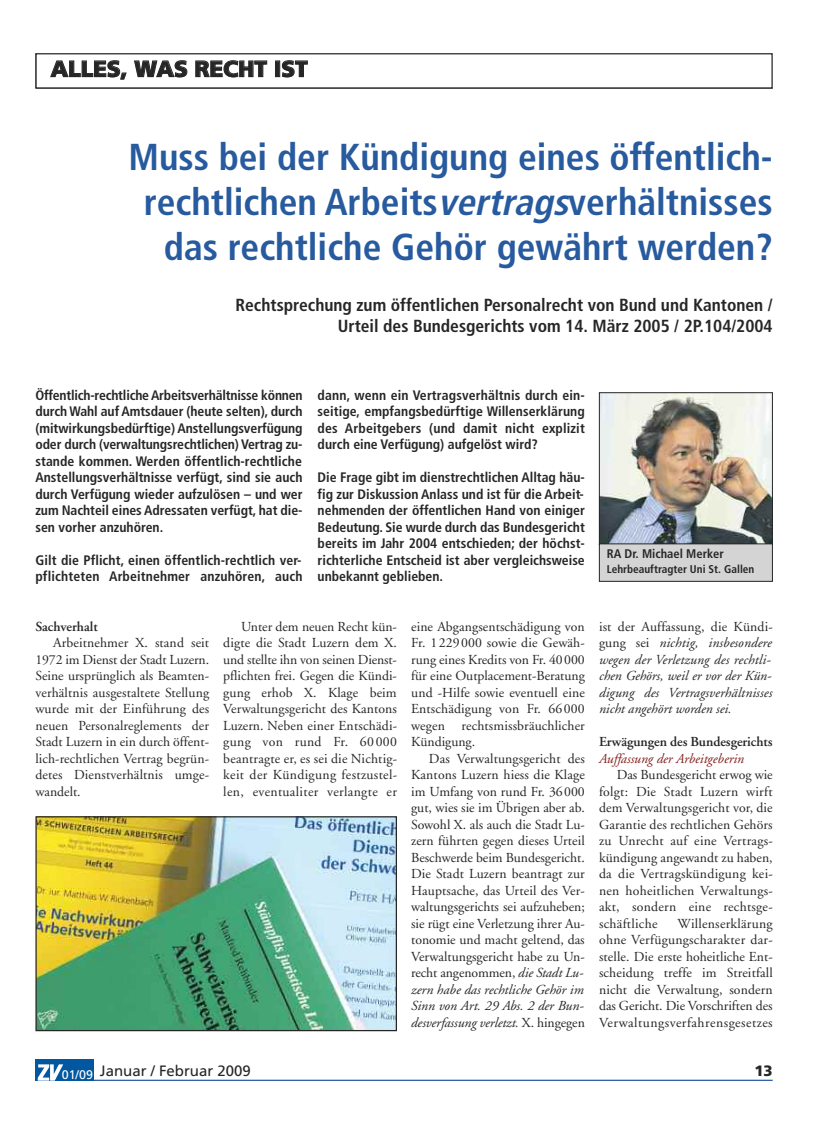
<style>
.page{position:relative;width:833px;height:1134px;background:#fff}
.page>*{position:absolute;margin:0;border:0;box-sizing:border-box;transform-origin:0 0}
.t1{font:700 condensed 37.5px/45px "Frutiger";color:#275a9e;text-align:right}
.t2{font:900 22.5px "Frutiger";color:#272627}
.t3{font:700 condensed 17.5px/21px "Frutiger";color:#272627;text-align:right}
.t4{font:15px "Frutiger";color:#272627}
.t5{font:900 15px "Frutiger";color:#272627}
.t6{font:13.75px/16.5px "Adobe Garamond";letter-spacing:.01em;color:#272627;text-align:justify}
.t7{font:700 condensed 13.75px/16.5px "Frutiger";color:#272627;text-align:justify}
.t8{font:italic 13.75px/16.5px "Adobe Garamond";letter-spacing:.01em;color:#272627}
.t9{font:600 13.75px "Adobe Garamond";color:#272627}
.t10{font:italic 13.75px "Adobe Garamond";color:#831f1c}
.t11{font:700 condensed 12.5px "Frutiger";color:#272627}
.t12{font:700 condensed 11.25px "Frutiger";color:#272627}
.s1{font-style:italic}
.s2{font-style:normal}
</style>
<div class="page">
<hr style="left:35px;top:1080px;width:737px;height:1px;background:#275a9e">
<div style="left:35px;top:1059px;width:59px;height:22px;background:#0157a0"></div>
<svg style="left:38px;top:1064px;width:25px;height:17px"></svg>
<div style="left:35px;top:53px;width:737px;height:36px;border:1px solid #272627"></div>
<img style="left:601px;top:394px;width:169px;height:149px">
<div style="left:599px;top:392px;width:173px;height:153px;border:1px solid #272627"></div>
<div style="left:599px;top:544px;width:173px;height:37px;background:#d4d4d4"></div>
<div style="left:599px;top:543px;width:173px;height:39px;border:1px solid #272627"></div>
<img style="left:37px;top:818px;width:358px;height:211px">
<div style="left:35px;top:816px;width:362px;height:215px;border:1px solid #272627"></div>
<h2 class="t2" style="left:51px;top:60px;width:258px">ALLES, WAS RECHT IST</h2>
<h1 class="t1" style="left:129px;top:137px;width:645px">Muss bei der Kündigung eines öffentlich&shy;rechtlichen Arbeits<span class="s1">vertrags</span>verhältnisses das rechtliche Gehör gewährt werden?</h1>
<p class="t3" style="left:235px;top:296px;width:539px">Rechtsprechung zum öffentlichen Personalrecht von Bund und Kantonen /<br>Urteil des Bundesgerichts vom 14. März 2005 / 2P.104/2004</p>
<p class="t7" style="left:35px;top:388px;width:269px">Öffentlich-rechtliche Arbeitsverhältnisse können durch Wahl auf Amtsdauer (heute selten), durch (mitwirkungsbedürftige) Anstellungsverfügung oder durch (verwaltungsrechtlichen) Vertrag zu&shy;stande kommen. Werden öffentlich-rechtliche Anstellungsverhältnisse verfügt, sind sie auch durch Verfügung wieder aufzulösen – und wer zum Nachteil eines Adressaten verfügt, hat die&shy;sen vorher anzuhören.</p>
<p class="t7" style="left:35px;top:553px;width:269px">Gilt die Pflicht, einen öffentlich-rechtlich ver&shy;pflichteten Arbeitnehmer anzuhören, auch</p>
<p class="t7" style="left:318px;top:388px;width:269px">dann, wenn ein Vertragsverhältnis durch ein&shy;seitige, empfangsbedürftige Willenserklärung des Arbeitgebers (und damit nicht explizit durch eine Verfügung) aufgelöst wird?</p>
<p class="t7" style="left:318px;top:470px;width:269px">Die Frage gibt im dienstrechtlichen Alltag häu&shy;fig zur Diskussion Anlass und ist für die Arbeit&shy;nehmenden der öffentlichen Hand von einiger Bedeutung. Sie wurde durch das Bundesgericht bereits im Jahr 2004 entschieden; der höchst&shy;richterliche Entscheid ist aber vergleichsweise unbekannt geblieben.</p>
<p class="t11" style="left:607px;top:549px;width:119px">RA Dr. Michael Merker</p>
<p class="t12" style="left:607px;top:565px;width:149px">Lehrbeauftragter Uni St. Gallen</p>
<p class="t9" style="left:35px;top:621px;width:64px">Sachverhalt</p>
<p class="t6" style="left:35px;top:636px;width:175px;text-indent:18px">Arbeitnehmer X. stand seit 1972 im Dienst der Stadt Luzern.<br>Seine ursprünglich als Beamten&shy;verhältnis ausgestaltete Stellung wurde mit der Einführung des neuen Personalreglements der Stadt Luzern in ein durch öffent&shy;lich-rechtlichen Vertrag begrün&shy;detes Dienstverhältnis umge&shy;wandelt.</p>
<p class="t6" style="left:223px;top:619px;width:175px;text-indent:18px">Unter dem neuen Recht kün&shy;digte die Stadt Luzern dem X. und stellte ihn von seinen Dienst&shy;pflichten frei. Gegen die Kündi&shy;gung erhob X. Klage beim Verwaltungsgericht des Kantons Luzern. Neben einer Entschädi&shy;gung von rund Fr. 60000 beantragte er, es sei die Nichtig&shy;keit der Kündigung festzustel&shy;len, eventualiter verlangte er</p>
<p class="t6" style="left:411px;top:619px;width:175px">eine Abgangsentschädigung von Fr. 1229000 sowie die Gewäh&shy;rung eines Kredits von Fr. 40000 für eine Outplacement-Beratung und -Hilfe sowie eventuell eine Entschädigung von Fr. 66000 wegen rechtsmissbräuchlicher Kündigung.</p>
<p class="t6" style="left:411px;top:751px;width:175px;text-indent:18px">Das Verwaltungsgericht des Kantons Luzern hiess die Klage im Umfang von rund Fr. 36000 gut, wies sie im Übrigen aber ab.<br>Sowohl X. als auch die Stadt Lu&shy;zern führten gegen dieses Urteil Beschwerde beim Bundesgericht.<br>Die Stadt Luzern beantragt zur Hauptsache, das Urteil des Ver&shy;waltungsgerichts sei aufzuheben; sie rügt eine Verletzung ihrer Au&shy;tonomie und macht geltend, das Verwaltungsgericht habe zu Un&shy;recht angenommen, <span class="s1">die Stadt Lu&shy;zern habe das rechtliche Gehör im Sinn von Art. 29 Abs. 2 der Bun&shy;desverfassung verletzt.</span> X. hingegen</p>
<p class="t8" style="left:599px;top:620px;width:175px"><span class="s2">ist der Auffassung, die Kündi&shy;gung sei</span> nichtig, insbesondere wegen der Verletzung des rechtli&shy;chen Gehörs, weil er vor der Kün&shy;digung des Vertragsverhältnisses nicht angehört worden sei.</p>
<p class="t9" style="left:599px;top:737px;width:175px">Erwägungen des Bundesgerichts</p>
<p class="t10" style="left:599px;top:753px;width:147px">Auffassung der Arbeitgeberin</p>
<p class="t6" style="left:599px;top:768px;width:175px;text-indent:18px">Das Bundesgericht erwog wie folgt: Die Stadt Luzern wirft dem Verwaltungsgericht vor, die Garantie des rechtlichen Gehörs zu Unrecht auf eine Vertrags&shy;kündigung angewandt zu haben, da die Vertragskündigung kei&shy;nen hoheitlichen Verwaltungs&shy;akt, sondern eine rechtsge&shy;schäftliche</p>
<p class="t6" style="left:599px;top:916px;width:175px;text-indent:79px">Willenserklärung ohne Verfügungscharakter dar&shy;stelle. Die erste hoheitliche Ent&shy;scheidung treffe im Streitfall nicht die Verwaltung, sondern das Gericht. Die Vorschriften des Verwaltungsverfahrensgesetzes</p>
<p class="t4" style="left:62px;top:1065px;width:190px"><sub>01/09</sub> Januar / Februar 2009</p>
<p class="t5" style="left:754px;top:1065px;width:20px">13</p>
</div>
